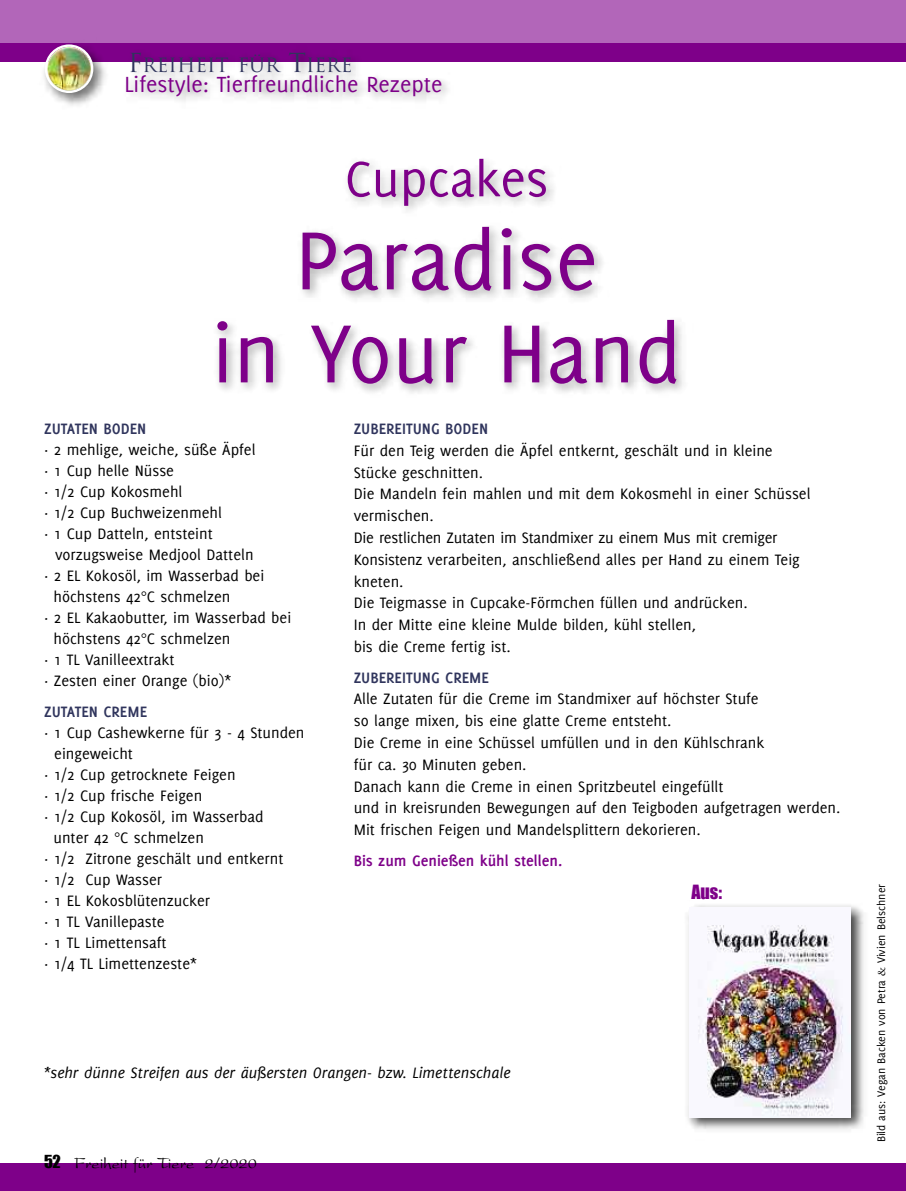
<style>
.page{position:relative;width:906px;height:1191px;background:#fff}
.page>*{position:absolute;margin:0;border:0;box-sizing:border-box;transform-origin:0 0}
.t1{font:90px/93px "Delicious";color:#7e0089;text-align:center}
.t2{font:54px "Delicious";color:#7e0089}
.t3{font:24px "Delicious";color:#7e0089}
.t4{font:19.2px "Trajan";color:#30355d}
.t5{font:18px "Impact";color:#7e0089}
.t6{font:16.5px/21.8px "Delicious";color:#000}
.t7{font:italic 16.5px "Delicious";color:#000}
.t8{font:700 16.5px "Delicious";color:#30355d}
.t9{font:700 16.5px "Delicious";color:#7e0089}
.t10{font:16.5px "President";color:#000}
.t11{font:12px "Delicious";color:#000}
.s1{font-size:25.5px}
.s2{font-family:"Garamond"}
.s3{font-family:"Impact"}
</style>
<div class="page">
<div style="left:0;top:1163px;width:906px;height:28px;background:#7e0089"></div>
<div style="left:0;top:0;width:906px;height:44px;background:#b266b9"></div>
<div style="left:0;top:43px;width:906px;height:18px;background:#7e0089"></div>
<img style="left:7px;top:44px;width:345px;height:62px">
<img style="left:114px;top:61px;width:597px;height:45px">
<img style="left:687px;top:905px;width:177px;height:225px">
<img style="left:690px;top:907px;width:160px;height:210px">
<p class="t4" style="left:128px;top:54px;width:226px"><span class="s1">F</span>REIHEIT FÜR <span class="s1">T</span>IERE</p>
<h3 class="t3" style="left:124px;top:75px;width:319px">Lifestyle: Tierfreundliche Rezepte</h3>
<h2 class="t2" style="left:345px;top:159px;width:205px">Cupcakes</h2>
<h1 class="t1" style="left:212px;top:219px;width:471px">Paradise<br>in Your Hand</h1>
<p class="t8" style="left:354px;top:422px;width:136px">ZUBEREITUNG BODEN</p>
<p class="t6" style="left:354px;top:440px;width:458px">Für den Teig werden die Äpfel entkernt, geschält und in kleine Stücke geschnitten.<br>Die Mandeln fein mahlen und mit dem Kokosmehl in einer Schüssel vermischen.<br>Die restlichen Zutaten im Standmixer zu einem Mus mit cremiger Konsistenz verarbeiten, anschließend alles per Hand zu einem Teig kneten.<br>Die Teigmasse in Cupcake-Förmchen füllen und andrücken.<br>In der Mitte eine kleine Mulde bilden, kühl stellen,<br>bis die Creme fertig ist.</p>
<p class="t8" style="left:354px;top:671px;width:137px">ZUBEREITUNG CREME</p>
<p class="t6" style="left:354px;top:689px;width:488px">Alle Zutaten für die Creme im Standmixer auf höchster Stufe<br>so lange mixen, bis eine glatte Creme entsteht.<br>Die Creme in eine Schüssel umfüllen und in den Kühlschrank<br>für ca. 30 Minuten geben.<br>Danach kann die Creme in einen Spritzbeutel eingefüllt<br>und in kreisrunden Bewegungen auf den Teigboden aufgetragen werden.<br>Mit frischen Feigen und Mandelsplittern dekorieren.</p>
<p class="t9" style="left:354px;top:854px;width:210px">Bis zum Genießen kühl stellen.</p>
<p class="t5" style="left:691px;top:881px;width:32px">Aus:</p>
<p class="t11" style="left:877px;top:1142px;width:260px;rotate:-90deg">Bild aus: Vegan Backen von Petra <span class="s2">&amp;</span> Vivien Belschner</p>
<p class="t8" style="left:44px;top:423px;width:104px">ZUTATEN BODEN</p>
<p class="t6" style="left:44px;top:440px;width:213px;line-height:21px">· 2 mehlige, weiche, süße Äpfel · 1 Cup helle Nüsse<br>· 1/2 Cup Kokosmehl<br>· 1/2 Cup Buchweizenmehl<br>· 1 Cup Datteln, entsteint</p>
<p class="t6" style="left:55px;top:545px;width:200px">vorzugsweise Medjool Datteln</p>
<p class="t6" style="left:44px;top:566px;width:222px">· 2 EL Kokosöl, im Wasserbad bei</p>
<p class="t6" style="left:54px;top:587px;width:178px">höchstens 42°C schmelzen</p>
<p class="t6" style="left:44px;top:608px;width:249px">· 2 EL Kakaobutter, im Wasserbad bei</p>
<p class="t6" style="left:54px;top:629px;width:178px">höchstens 42°C schmelzen</p>
<p class="t6" style="left:44px;top:650px;width:132px">· 1 TL Vanilleextrakt</p>
<p class="t6" style="left:44px;top:671px;width:189px">· Zesten einer Orange (bio)*</p>
<p class="t8" style="left:44px;top:705px;width:105px">ZUTATEN CREME</p>
<p class="t6" style="left:44px;top:723px;width:262px">· 1 Cup Cashewkerne für 3 - 4 Stunden</p>
<p class="t6" style="left:54px;top:744px;width:80px">eingeweicht</p>
<p class="t6" style="left:44px;top:765px;width:193px">· 1/2 Cup getrocknete Feigen</p>
<p class="t6" style="left:44px;top:786px;width:160px">· 1/2 Cup frische Feigen</p>
<p class="t6" style="left:44px;top:807px;width:221px">· 1/2 Cup Kokosöl, im Wasserbad</p>
<p class="t6" style="left:54px;top:828px;width:152px">unter 42 °C schmelzen</p>
<p class="t6" style="left:44px;top:849px;width:241px">· 1/2 Zitrone geschält und entkernt</p>
<p class="t6" style="left:44px;top:870px;width:119px">· 1/2 Cup Wasser</p>
<p class="t6" style="left:44px;top:891px;width:167px">· 1 EL Kokosblütenzucker</p>
<p class="t6" style="left:44px;top:912px;width:122px">· 1 TL Vanillepaste</p>
<p class="t6" style="left:44px;top:933px;width:124px">· 1 TL Limettensaft</p>
<p class="t6" style="left:44px;top:954px;width:154px">· 1/4 TL Limettenzeste*</p>
<p class="t7" style="left:44px;top:1062px;width:468px">*sehr dünne Streifen aus der äußersten Orangen- bzw. Limettenschale</p>
<p class="t10" style="left:44px;top:1158px;width:214px"><span class="s3">52</span> Freiheit für Tiere 2/2020</p>
</div>
